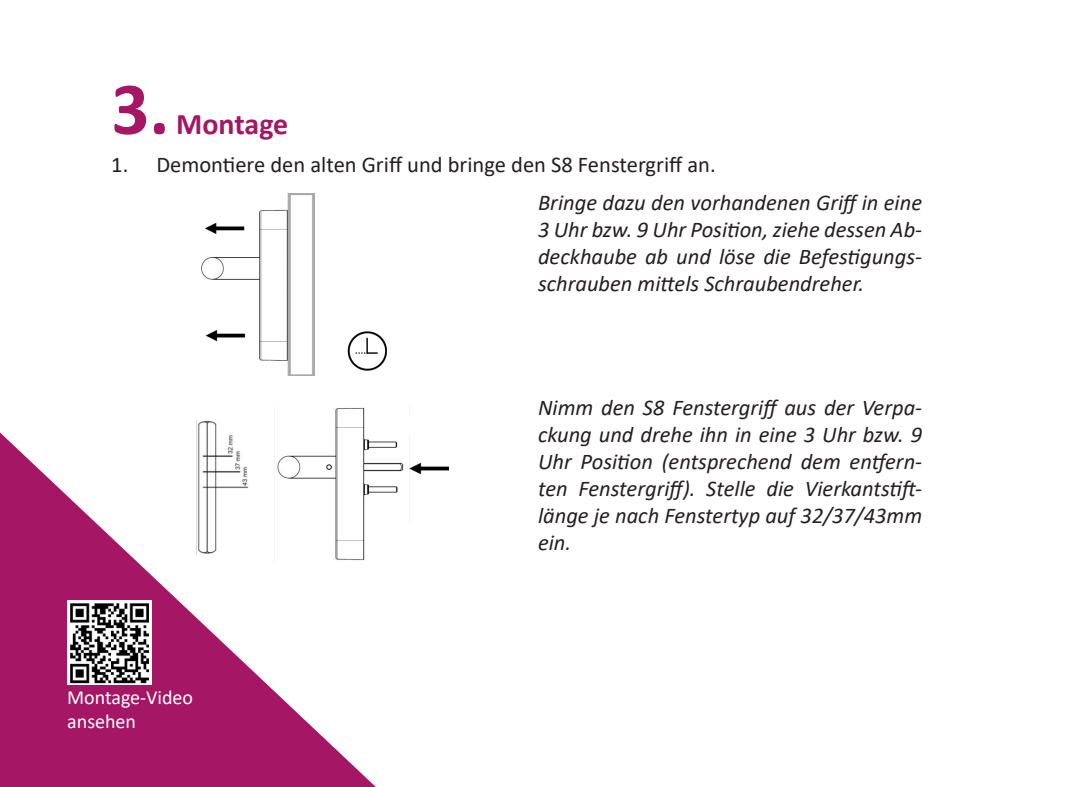
<style>
.page{position:relative;width:1092px;height:787px;background:#fff}
.page>*{position:absolute;margin:0;border:0;box-sizing:border-box;transform-origin:0 0}
.t1{font:700 75px "Calibri";color:#a51665}
.Überschrift{font:700 30px "Calibri";letter-spacing:-.005em;color:#a51665}
.t2{font:italic 22.5px/27px "Calibri";color:#231f20;text-align:justify}
.t3{font:22.5px "Calibri";color:#231f20}
.t4{font:20px "Calibri";color:#fff}
</style>
<div class="page">
<img style="left:201px;top:194px;width:186px;height:181px">
<img style="left:196px;top:420px;width:21px;height:12px">
<svg style="left:0;top:432px;width:376px;height:355px;fill:#a51665"></svg>
<img style="left:67px;top:600px;width:85px;height:84px">
<img style="left:274px;top:406px;width:136px;height:156px">
<img style="left:408px;top:451px;width:40px;height:34px">
<div style="left:374px;top:522px;width:58px;height:44px;background:#fff"></div>
<div style="left:374px;top:417px;width:58px;height:19px;background:#fff"></div>
<svg style="left:326px;top:464px;width:5px;height:6px"></svg>
<p class="t1" style="left:111px;top:56px;width:60px">3.</p>
<p class="Überschrift" style="left:176px;top:103px;width:114px">Montage</p>
<p class="t3" style="left:111px;top:149px;width:606px">1. Demontiere den alten Griff und bringe den S8 Fenstergriff an.</p>
<p class="t2" style="left:538px;top:188px;width:385px">Bringe dazu den vorhandenen Griff in eine 3 Uhr bzw. 9 Uhr Position, ziehe dessen Ab&shy;deckhaube ab und löse die Befestigungs&shy;schrauben mittels Schraubendreher.</p>
<p class="t4" style="left:67px;top:683px;width:127px">Montage-Video</p>
<p class="t4" style="left:67px;top:707px;width:70px">ansehen</p>
<p class="t2" style="left:538px;top:393px;width:385px">Nimm den S8 Fenstergriff aus der Verpa&shy;ckung und drehe ihn in eine 3 Uhr bzw. 9<br>Uhr Position (entsprechend dem entfern&shy;ten Fenstergriff). Stelle die Vierkantstift&shy;länge je nach Fenstertyp auf 32/37/43mm ein.</p>
</div>
